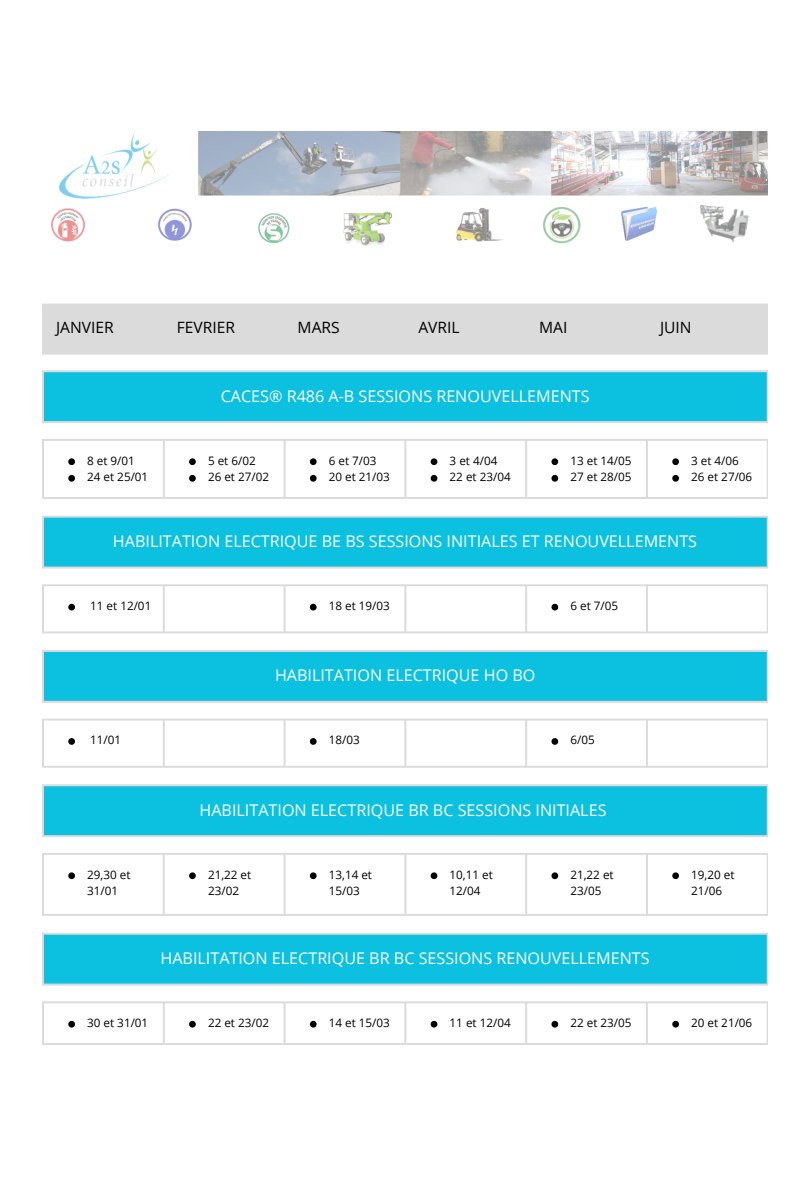
<style>
.page{position:relative;width:810px;height:1181px;background:#fff}
.page>*{position:absolute;margin:0;border:0;box-sizing:border-box;transform-origin:0 0}
.t1{font:16.2px "Open Sans";color:#fff}
.t2{font:15.6px "Open Sans";color:#000}
.t3{font:11.7px/16.5px "Open Sans";color:#000}
</style>
<div class="page">
<img style="left:51px;top:132px;width:717px;height:114px">
<div style="left:44px;top:305px;width:723px;height:48px;background:#dbdbdb"></div>
<hr style="left:42px;top:305px;width:2px;height:48px;background:#dbdbdb">
<hr style="left:163px;top:305px;width:2px;height:48px;background:#dbdbdb">
<hr style="left:284px;top:305px;width:2px;height:48px;background:#dbdbdb">
<hr style="left:404px;top:305px;width:2px;height:48px;background:#dbdbdb">
<hr style="left:525px;top:305px;width:2px;height:48px;background:#dbdbdb">
<hr style="left:646px;top:305px;width:2px;height:48px;background:#dbdbdb">
<hr style="left:767px;top:305px;width:1px;height:48px;background:#dbdbdb">
<hr style="left:42px;top:303px;width:726px;height:2px;background:#dbdbdb">
<hr style="left:42px;top:353px;width:726px;height:1px;background:#dbdbdb">
<div style="left:43px;top:371px;width:725px;height:51px;background:#0cc0df"></div>
<hr style="left:42px;top:372px;width:2px;height:49px;background:#dbdbdb">
<hr style="left:767px;top:372px;width:1px;height:49px;background:#dbdbdb">
<hr style="left:42px;top:370px;width:726px;height:2px;background:#dbdbdb">
<hr style="left:42px;top:421px;width:726px;height:2px;background:#dbdbdb">
<svg style="left:68px;top:458px;width:7px;height:7px"></svg>
<svg style="left:68px;top:475px;width:7px;height:6px"></svg>
<svg style="left:189px;top:458px;width:7px;height:7px"></svg>
<svg style="left:189px;top:475px;width:7px;height:6px"></svg>
<svg style="left:310px;top:458px;width:7px;height:7px"></svg>
<svg style="left:310px;top:475px;width:7px;height:6px"></svg>
<svg style="left:431px;top:458px;width:6px;height:7px"></svg>
<svg style="left:431px;top:475px;width:6px;height:6px"></svg>
<svg style="left:551px;top:458px;width:7px;height:7px"></svg>
<svg style="left:551px;top:475px;width:7px;height:6px"></svg>
<svg style="left:672px;top:458px;width:7px;height:7px"></svg>
<svg style="left:672px;top:475px;width:7px;height:6px"></svg>
<hr style="left:42px;top:441px;width:2px;height:56px;background:#dbdbdb">
<hr style="left:163px;top:441px;width:2px;height:56px;background:#dbdbdb">
<hr style="left:284px;top:441px;width:2px;height:56px;background:#dbdbdb">
<hr style="left:404px;top:441px;width:2px;height:56px;background:#dbdbdb">
<hr style="left:525px;top:441px;width:2px;height:56px;background:#dbdbdb">
<hr style="left:646px;top:441px;width:2px;height:56px;background:#dbdbdb">
<hr style="left:767px;top:441px;width:1px;height:56px;background:#dbdbdb">
<hr style="left:42px;top:439px;width:726px;height:2px;background:#dbdbdb">
<hr style="left:42px;top:497px;width:726px;height:2px;background:#dbdbdb">
<div style="left:43px;top:516px;width:725px;height:52px;background:#0cc0df"></div>
<hr style="left:42px;top:517px;width:2px;height:49px;background:#dbdbdb">
<hr style="left:767px;top:517px;width:1px;height:49px;background:#dbdbdb">
<hr style="left:42px;top:515px;width:726px;height:2px;background:#dbdbdb">
<hr style="left:42px;top:566px;width:726px;height:2px;background:#dbdbdb">
<svg style="left:68px;top:604px;width:7px;height:6px"></svg>
<svg style="left:310px;top:604px;width:7px;height:6px"></svg>
<svg style="left:551px;top:604px;width:7px;height:6px"></svg>
<hr style="left:42px;top:586px;width:2px;height:45px;background:#dbdbdb">
<hr style="left:163px;top:586px;width:2px;height:45px;background:#dbdbdb">
<hr style="left:284px;top:586px;width:2px;height:45px;background:#dbdbdb">
<hr style="left:404px;top:586px;width:2px;height:45px;background:#dbdbdb">
<hr style="left:525px;top:586px;width:2px;height:45px;background:#dbdbdb">
<hr style="left:646px;top:586px;width:2px;height:45px;background:#dbdbdb">
<hr style="left:767px;top:586px;width:1px;height:45px;background:#dbdbdb">
<hr style="left:42px;top:584px;width:726px;height:2px;background:#dbdbdb">
<hr style="left:42px;top:631px;width:726px;height:2px;background:#dbdbdb">
<div style="left:43px;top:650px;width:725px;height:52px;background:#0cc0df"></div>
<hr style="left:42px;top:652px;width:2px;height:49px;background:#dbdbdb">
<hr style="left:767px;top:652px;width:1px;height:49px;background:#dbdbdb">
<hr style="left:42px;top:650px;width:726px;height:2px;background:#dbdbdb">
<hr style="left:42px;top:701px;width:726px;height:2px;background:#dbdbdb">
<svg style="left:68px;top:738px;width:7px;height:6px"></svg>
<svg style="left:310px;top:738px;width:7px;height:6px"></svg>
<svg style="left:551px;top:738px;width:7px;height:6px"></svg>
<hr style="left:42px;top:720px;width:2px;height:45px;background:#dbdbdb">
<hr style="left:163px;top:720px;width:2px;height:45px;background:#dbdbdb">
<hr style="left:284px;top:720px;width:2px;height:45px;background:#dbdbdb">
<hr style="left:404px;top:720px;width:2px;height:45px;background:#dbdbdb">
<hr style="left:525px;top:720px;width:2px;height:45px;background:#dbdbdb">
<hr style="left:646px;top:720px;width:2px;height:45px;background:#dbdbdb">
<hr style="left:767px;top:720px;width:1px;height:45px;background:#dbdbdb">
<hr style="left:42px;top:718px;width:726px;height:2px;background:#dbdbdb">
<hr style="left:42px;top:765px;width:726px;height:2px;background:#dbdbdb">
<div style="left:43px;top:785px;width:725px;height:51px;background:#0cc0df"></div>
<hr style="left:42px;top:786px;width:2px;height:49px;background:#dbdbdb">
<hr style="left:767px;top:786px;width:1px;height:49px;background:#dbdbdb">
<hr style="left:42px;top:784px;width:726px;height:2px;background:#dbdbdb">
<hr style="left:42px;top:835px;width:726px;height:2px;background:#dbdbdb">
<svg style="left:68px;top:872px;width:7px;height:7px"></svg>
<svg style="left:189px;top:872px;width:7px;height:7px"></svg>
<svg style="left:310px;top:872px;width:7px;height:7px"></svg>
<svg style="left:431px;top:872px;width:6px;height:7px"></svg>
<svg style="left:551px;top:872px;width:7px;height:7px"></svg>
<svg style="left:672px;top:872px;width:7px;height:7px"></svg>
<hr style="left:42px;top:854px;width:2px;height:60px;background:#dbdbdb">
<hr style="left:163px;top:854px;width:2px;height:60px;background:#dbdbdb">
<hr style="left:284px;top:854px;width:2px;height:60px;background:#dbdbdb">
<hr style="left:404px;top:854px;width:2px;height:60px;background:#dbdbdb">
<hr style="left:525px;top:854px;width:2px;height:60px;background:#dbdbdb">
<hr style="left:646px;top:854px;width:2px;height:60px;background:#dbdbdb">
<hr style="left:767px;top:854px;width:1px;height:60px;background:#dbdbdb">
<hr style="left:42px;top:853px;width:726px;height:1px;background:#dbdbdb">
<hr style="left:42px;top:914px;width:726px;height:1px;background:#dbdbdb">
<div style="left:43px;top:933px;width:725px;height:51px;background:#0cc0df"></div>
<hr style="left:42px;top:934px;width:2px;height:49px;background:#dbdbdb">
<hr style="left:767px;top:934px;width:1px;height:49px;background:#dbdbdb">
<hr style="left:42px;top:932px;width:726px;height:2px;background:#dbdbdb">
<hr style="left:42px;top:983px;width:726px;height:2px;background:#dbdbdb">
<svg style="left:68px;top:1020px;width:7px;height:7px"></svg>
<svg style="left:189px;top:1020px;width:7px;height:7px"></svg>
<svg style="left:310px;top:1020px;width:7px;height:7px"></svg>
<svg style="left:431px;top:1020px;width:6px;height:7px"></svg>
<svg style="left:551px;top:1020px;width:7px;height:7px"></svg>
<svg style="left:672px;top:1020px;width:7px;height:7px"></svg>
<hr style="left:42px;top:1003px;width:2px;height:40px;background:#dbdbdb">
<hr style="left:163px;top:1003px;width:2px;height:40px;background:#dbdbdb">
<hr style="left:284px;top:1003px;width:2px;height:40px;background:#dbdbdb">
<hr style="left:404px;top:1003px;width:2px;height:40px;background:#dbdbdb">
<hr style="left:525px;top:1003px;width:2px;height:40px;background:#dbdbdb">
<hr style="left:646px;top:1003px;width:2px;height:40px;background:#dbdbdb">
<hr style="left:767px;top:1003px;width:1px;height:40px;background:#dbdbdb">
<hr style="left:42px;top:1001px;width:726px;height:2px;background:#dbdbdb">
<hr style="left:42px;top:1043px;width:726px;height:1px;background:#dbdbdb">
<p class="t2" style="left:56px;top:316px;width:59px">JANVIER</p>
<p class="t2" style="left:177px;top:316px;width:60px">FEVRIER</p>
<p class="t2" style="left:298px;top:316px;width:44px">MARS</p>
<p class="t2" style="left:418px;top:316px;width:43px">AVRIL</p>
<p class="t2" style="left:539px;top:316px;width:30px">MAI</p>
<p class="t2" style="left:660px;top:316px;width:33px">JUIN</p>
<p class="t3" style="left:87px;top:452px;width:49px">8 et 9/01</p>
<p class="t3" style="left:87px;top:468px;width:63px">24 et 25/01</p>
<p class="t1" style="left:221px;top:384px;width:370px">CACES® R486 A-B SESSIONS RENOUVELLEMENTS</p>
<p class="t3" style="left:208px;top:452px;width:49px">5 et 6/02</p>
<p class="t3" style="left:208px;top:468px;width:63px">26 et 27/02</p>
<p class="t3" style="left:329px;top:452px;width:49px">6 et 7/03</p>
<p class="t3" style="left:329px;top:468px;width:63px">20 et 21/03</p>
<p class="t3" style="left:450px;top:452px;width:49px">3 et 4/04</p>
<p class="t3" style="left:450px;top:468px;width:63px">22 et 23/04</p>
<p class="t3" style="left:570px;top:452px;width:63px">13 et 14/05</p>
<p class="t3" style="left:570px;top:468px;width:63px">27 et 28/05</p>
<p class="t3" style="left:691px;top:452px;width:49px">3 et 4/06</p>
<p class="t3" style="left:691px;top:468px;width:63px">26 et 27/06</p>
<p class="t1" style="left:113px;top:529px;width:586px">HABILITATION ELECTRIQUE BE BS SESSIONS INITIALES ET RENOUVELLEMENTS</p>
<p class="t3" style="left:90px;top:597px;width:63px">11 et 12/01</p>
<p class="t3" style="left:329px;top:597px;width:63px">18 et 19/03</p>
<p class="t3" style="left:570px;top:597px;width:49px">6 et 7/05</p>
<p class="t1" style="left:275px;top:664px;width:262px">HABILITATION ELECTRIQUE HO BO</p>
<p class="t3" style="left:90px;top:731px;width:32px">11/01</p>
<p class="t3" style="left:329px;top:731px;width:32px">18/03</p>
<p class="t3" style="left:570px;top:731px;width:26px">6/05</p>
<p class="t1" style="left:200px;top:798px;width:408px">HABILITATION ELECTRIQUE BR BC SESSIONS INITIALES</p>
<p class="t3" style="left:87px;top:865px;width:45px">29,30 et<br>31/01</p>
<p class="t3" style="left:208px;top:865px;width:45px">21,22 et<br>23/02</p>
<p class="t3" style="left:329px;top:865px;width:45px">13,14 et<br>15/03</p>
<p class="t3" style="left:450px;top:865px;width:45px">10,11 et<br>12/04</p>
<p class="t3" style="left:570px;top:865px;width:45px">21,22 et<br>23/05</p>
<p class="t3" style="left:691px;top:865px;width:45px">19,20 et<br>21/06</p>
<p class="t1" style="left:161px;top:946px;width:491px">HABILITATION ELECTRIQUE BR BC SESSIONS RENOUVELLEMENTS</p>
<p class="t3" style="left:87px;top:1014px;width:63px">30 et 31/01</p>
<p class="t3" style="left:208px;top:1014px;width:63px">22 et 23/02</p>
<p class="t3" style="left:329px;top:1014px;width:63px">14 et 15/03</p>
<p class="t3" style="left:450px;top:1014px;width:63px">11 et 12/04</p>
<p class="t3" style="left:570px;top:1014px;width:63px">22 et 23/05</p>
<p class="t3" style="left:691px;top:1014px;width:63px">20 et 21/06</p>
</div>
